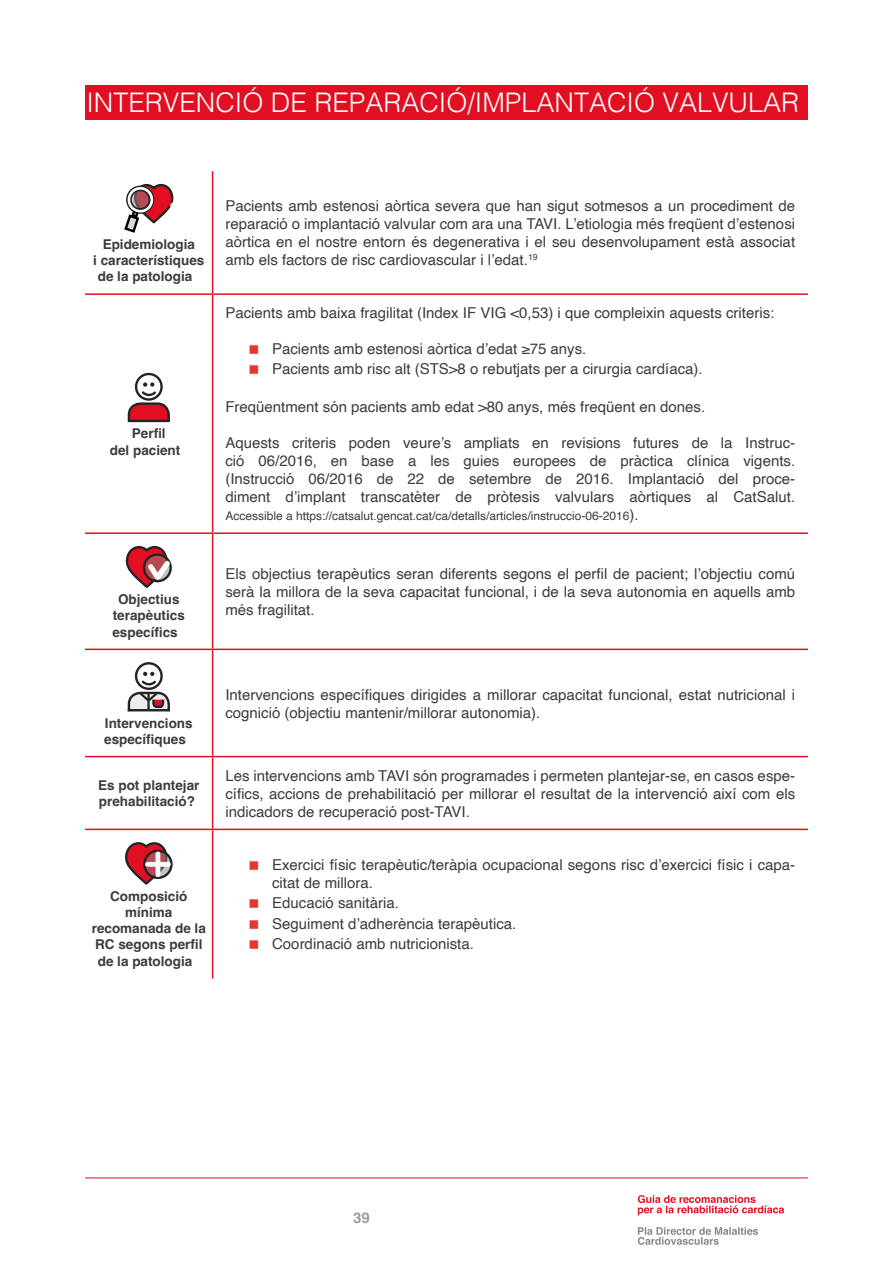
<style>
.page{position:relative;width:893px;height:1263px;background:#fff}
.page>*{position:absolute;margin:0;border:0;box-sizing:border-box;transform-origin:0 0}
.H1_-_sense_sangria{font:300 27px "Helvetica";color:#fff}
.t1{font:15px/18px "Helvetica";color:#3c3c3b}
.t2{font:700 15px "Helvetica";color:#9d9d9c}
.t3{font:700 13.5px/16.2px "Helvetica";color:#3c3c3b;text-align:center}
.t4{font:12px "Helvetica";color:#3c3c3b}
.s1{color:#e20f22}
.s2{color:#fff}
.s3{font-size:15px}
</style>
<div class="page">
<hr style="left:85px;top:1177px;width:723px;height:1px;background:#e20f22">
<svg style="left:638px;top:1195px;width:146px;height:20px"></svg>
<svg style="left:638px;top:1227px;width:120px;height:18px"></svg>
<div style="left:85px;top:85px;width:723px;height:34px;background:#e20f22"></div>
<hr style="left:85px;top:829px;width:128px;height:1px;background:#e20f22">
<hr style="left:85px;top:293px;width:128px;height:2px;background:#e20f22">
<hr style="left:213px;top:293px;width:595px;height:2px;background:#e20f22">
<hr style="left:85px;top:532px;width:128px;height:2px;background:#e20f22">
<hr style="left:213px;top:532px;width:595px;height:2px;background:#e20f22">
<hr style="left:85px;top:649px;width:128px;height:1px;background:#e20f22">
<hr style="left:213px;top:649px;width:595px;height:1px;background:#e20f22">
<hr style="left:212px;top:171px;width:1px;height:122px;background:#e20f22">
<hr style="left:212px;top:295px;width:1px;height:237px;background:#e20f22">
<hr style="left:212px;top:534px;width:1px;height:115px;background:#e20f22">
<hr style="left:212px;top:650px;width:1px;height:106px;background:#e20f22">
<hr style="left:212px;top:757px;width:1px;height:72px;background:#e20f22">
<hr style="left:212px;top:830px;width:1px;height:148px;background:#e20f22">
<hr style="left:85px;top:756px;width:128px;height:1px;background:#e20f22">
<hr style="left:213px;top:756px;width:595px;height:1px;background:#e20f22">
<hr style="left:213px;top:829px;width:595px;height:1px;background:#e20f22">
<svg style="left:124px;top:183px;width:50px;height:50px"></svg>
<svg style="left:136px;top:374px;width:26px;height:25px"></svg>
<div style="left:135px;top:373px;width:28px;height:28px;border:2px solid #242424;border-radius:50%"></div>
<svg style="left:127px;top:382px;width:43px;height:41px"></svg>
<svg style="left:125px;top:546px;width:47px;height:42px"></svg>
<svg style="left:136px;top:663px;width:26px;height:26px"></svg>
<div style="left:135px;top:662px;width:28px;height:28px;border:2px solid #242424;border-radius:50%"></div>
<svg style="left:127px;top:672px;width:43px;height:40px"></svg>
<svg style="left:125px;top:842px;width:43px;height:43px"></svg>
<svg style="left:144px;top:851px;width:27px;height:27px"></svg>
<div style="left:143px;top:849px;width:30px;height:30px;border:2px solid #242424;border-radius:50%"></div>
<div style="left:147px;top:862px;width:21px;height:5px;background:#fff"></div>
<hr style="left:156px;top:854px;width:4px;height:21px;background:#fff">
<p class="H1_-_sense_sangria" style="left:86px;top:79px;width:722px">INTERVENCIÓ DE REPARACIÓ/IMPLANTACIÓ VALVULAR<span class="s1">.</span></p>
<p class="t1" style="left:225px;top:197px;width:571px">Pacients amb estenosi aòrtica severa que han sigut sotmesos a un procediment de reparació o implantació valvular com ara una TAVI. L’etiologia més freqüent d’estenosi</p>
<p class="t3" style="left:103px;top:238px;width:94px">Epidemiologia</p>
<p class="t1" style="left:225px;top:233px;width:571px">aòrtica en el nostre entorn és degenerativa i el seu desenvolupament està associat</p>
<p class="t3" style="left:93px;top:254px;width:113px">i característiques</p>
<p class="t1" style="left:225px;top:251px;width:314px">amb els factors de risc cardiovascular i l’edat.<sup>19</sup></p>
<p class="t3" style="left:98px;top:270px;width:104px">de la patologia<span class="s2">..</span></p>
<p class="t1" style="left:225px;top:304px;width:550px">Pacients amb baixa fragilitat (Index IF VIG &lt;0,53) i que compleixin aquests criteris:</p>
<p class="t1" style="left:272px;top:339px;width:432px;line-height:20.1px">Pacients amb estenosi aòrtica d’edat ≥75 anys.<br>Pacients amb risc alt (STS&gt;8 o rebutjats per a cirurgia cardíaca).</p>
<p class="t1" style="left:225px;top:399px;width:481px">Freqüentment són pacients amb edat &gt;80 anys, més freqüent en dones.</p>
<p class="t3" style="left:110px;top:427px;width:80px">Perfil<br>del pacient<span class="s2">..</span></p>
<p class="t1" style="left:225px;top:435px;width:571px;text-align:justify">Aquests criteris poden veure’s ampliats en revisions futures de la Instruc&shy;ció 06/2016, en base a les guies europees de pràctica clínica vigents. (Instrucció 06/2016 de 22 de setembre de 2016. Implantació del proce&shy;diment d’implant transcatèter de pròtesis valvulars aòrtiques al CatSalut.</p>
<p class="t4" style="left:225px;top:507px;width:415px">Accessible a https://catsalut.gencat.cat/ca/detalls/articles/instruccio-06-2016<span class="s3">).</span></p>
<p class="t1" style="left:225px;top:565px;width:571px">Els objectius terapèutics seran diferents segons el perfil de pacient; l’objectiu comú serà la millora de la seva capacitat funcional, i de la seva autonomia en aquells amb</p>
<p class="t3" style="left:113px;top:593px;width:74px">Objectius terapèutics</p>
<p class="t1" style="left:225px;top:601px;width:91px">més fragilitat.</p>
<p class="t3" style="left:112px;top:625px;width:74px">específics<span class="s2">..</span></p>
<p class="t3" style="left:104px;top:716px;width:91px;text-align:left">Intervencions específiques<span class="s2">..</span></p>
<p class="t3" style="left:98px;top:779px;width:103px">Es pot plantejar</p>
<p class="t3" style="left:99px;top:795px;width:101px">prehabilitació?<span class="s2">.</span></p>
<p class="t1" style="left:225px;top:686px;width:571px">Intervencions específiques dirigides a millorar capacitat funcional, estat nutricional i cognició (objectiu mantenir/millorar autonomia).</p>
<p class="t1" style="left:225px;top:767px;width:571px">Les intervencions amb TAVI són programades i permeten plantejar-se, en casos espe-</p>
<p class="t1" style="left:225px;top:785px;width:571px">cífics, accions de prehabilitació per millorar el resultat de la intervenció així com els</p>
<p class="t1" style="left:225px;top:803px;width:246px">indicadors de recuperació post-TAVI.</p>
<p class="t1" style="left:272px;top:856px;width:524px">Exercici físic terapèutic/teràpia ocupacional segons risc d’exercici físic i capa&shy;citat de millora.</p>
<p class="t3" style="left:110px;top:889px;width:79px">Composició</p>
<p class="t1" style="left:272px;top:895px;width:128px">Educació sanitària.</p>
<p class="t3" style="left:92px;top:906px;width:116px">mínima recomanada de la</p>
<p class="t1" style="left:272px;top:915px;width:246px">Seguiment d’adherència terapèutica.</p>
<p class="t3" style="left:95px;top:938px;width:109px">RC segons perfil</p>
<p class="t1" style="left:272px;top:935px;width:203px">Coordinació amb nutricionista.</p>
<p class="t3" style="left:98px;top:954px;width:104px">de la patologia<span class="s2">..</span></p>
<p class="t2" style="left:353px;top:1209px;width:18px">39</p>
</div>
